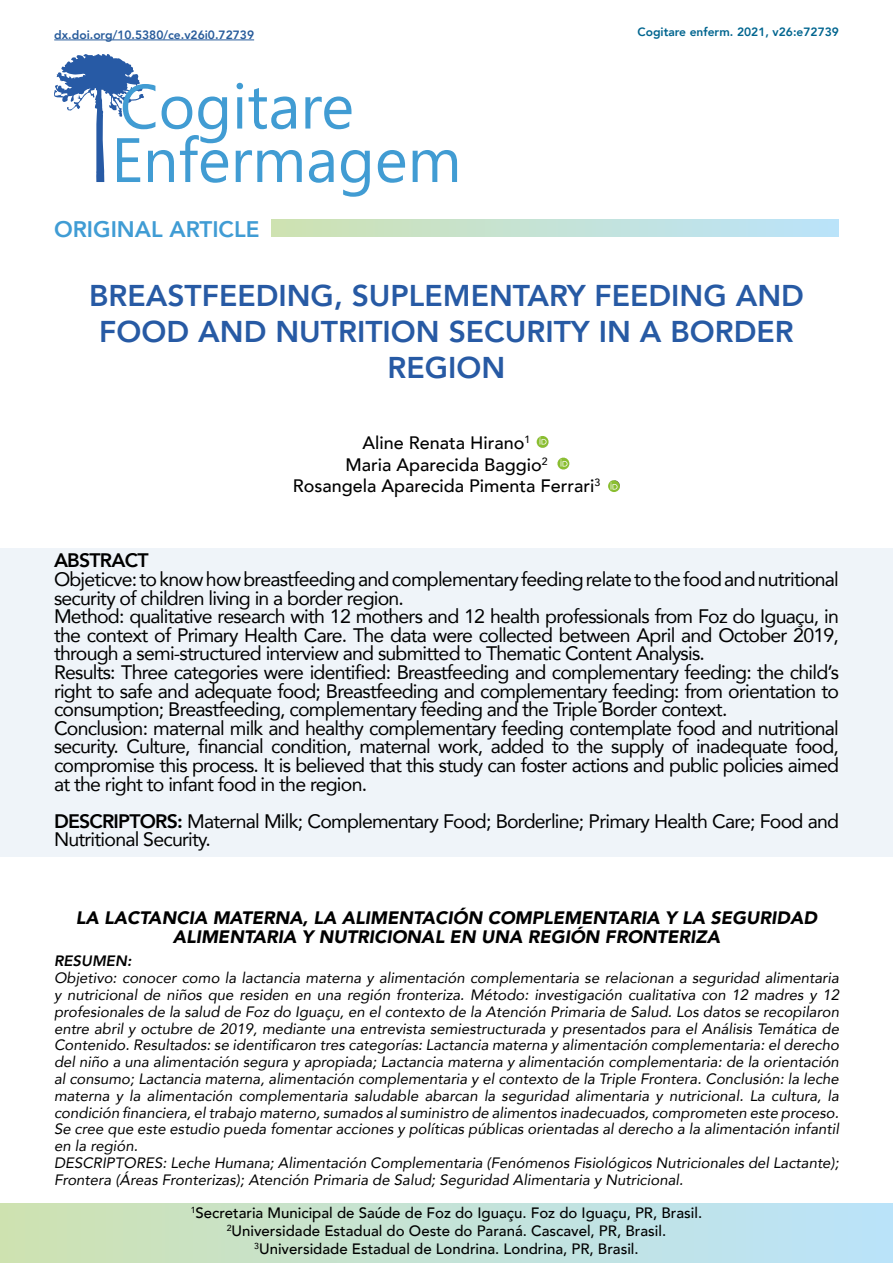
<style>
.page{position:relative;width:893px;height:1263px;background:#fff}
.page>*{position:absolute;margin:0;border:0;box-sizing:border-box;transform-origin:0 0}
.t1{font:800 30px/36px "Avenir";color:#275aa4;text-align:center}
.t2{font:800 22.5px "Avenir";color:#409cd4}
.t3{font:19.5px/18.6px "Avenir";letter-spacing:-.04em;color:#000}
.t4{font:800 19.5px "Avenir";letter-spacing:-.04em;color:#000}
.t5{font:italic 900 18px/19.2px "Avenir";color:#000;text-align:center}
.t6{font:500 18px/21.6px "Avenir";color:#000;text-align:center}
.t7{font:italic 15px/16.8px "Avenir";color:#000}
.t8{font:500 15px/18px "Avenir";color:#000;text-align:center}
.t9{font:italic 800 15px "Avenir";color:#000}
.t10{font:800 12px "Avenir";color:#275b9b}
.t11{font:800 12px "Avenir";color:#00658f}
.s1{font-weight:800}
</style>
<div class="page">
<svg style="left:236px;top:150px;width:66px;height:32px"></svg>
<svg style="left:309px;top:150px;width:25px;height:33px"></svg>
<svg style="left:341px;top:150px;width:29px;height:47px"></svg>
<svg style="left:378px;top:150px;width:27px;height:33px"></svg>
<svg style="left:413px;top:150px;width:44px;height:32px"></svg>
<svg style="left:54px;top:54px;width:174px;height:129px"></svg>
<svg style="left:237px;top:83px;width:6px;height:46px"></svg>
<svg style="left:249px;top:88px;width:47px;height:41px"></svg>
<svg style="left:305px;top:97px;width:46px;height:32px"></svg>
<div style="left:0;top:548px;width:893px;height:309px;background:#eff4f9"></div>
<div style="left:271px;top:220px;width:568px;height:16px;background:linear-gradient(to right,#cee2b2,#bae3fb)"></div>
<hr style="left:54px;top:40px;width:200px;height:1px;background:#275b9b">
<div style="left:0;top:1203px;width:893px;height:60px;background:linear-gradient(to right,#cee2b1,#bae3fb)"></div>
<svg style="left:537px;top:436px;width:12px;height:12px"></svg>
<svg style="left:608px;top:480px;width:12px;height:12px"></svg>
<svg style="left:557px;top:458px;width:12px;height:11px"></svg>
<p class="t10" style="left:54px;top:25px;width:201px">dx.doi.org/10.5380/ce.v26i0.72739</p>
<p class="t11" style="left:637px;top:23px;width:203px">Cogitare enferm. 2021, v26:e72739</p>
<h2 class="t2" style="left:54px;top:212px;width:207px">ORIGINAL ARTICLE</h2>
<h1 class="t1" style="left:89px;top:278px;width:716px">BREASTFEEDING, SUPLEMENTARY FEEDING AND<br>FOOD AND NUTRITION SECURITY IN A BORDER<br>REGION</h1>
<p class="t6" style="left:293px;top:431px;width:309px">Aline Renata Hirano<sup>1<br></sup>Maria Aparecida Baggio<sup>2<br></sup>Rosangela Aparecida Pimenta Ferrari<sup>3</sup></p>
<h3 class="t4" style="left:54px;top:545px;width:96px">ABSTRACT</h3>
<p class="t3" style="left:54px;top:569px;width:786px">Objeticve: to know how breastfeeding and complementary feeding relate to the food and nutritional security of children living in a border region.<br>Method: qualitative research with 12 mothers and 12 health professionals from Foz do Iguaçu, in the context of Primary Health Care. The data were collected between April and October 2019, through a semi-structured interview and submitted to Thematic Content Analysis.<br>Results: Three categories were identified: Breastfeeding and complementary feeding: the child’s right to safe and adequate food; Breastfeeding and complementary feeding: from orientation to consumption; Breastfeeding, complementary feeding and the Triple Border context.<br>Conclusion: maternal milk and healthy complementary feeding contemplate food and nutritional security. Culture, financial condition, maternal work, added to the supply of inadequate food, compromise this process. It is believed that this study can foster actions and public policies aimed at the right to infant food in the region.</p>
<h3 class="t3" style="left:54px;top:811px;width:786px"><span class="s1">DESCRIPTORS:</span> Maternal Milk; Complementary Food; Borderline; Primary Health Care; Food and<br>Nutritional Security.</h3>
<p class="t5" style="left:76px;top:908px;width:742px">LA LACTANCIA MATERNA, LA ALIMENTACIÓN COMPLEMENTARIA Y LA SEGURIDAD<br>ALIMENTARIA Y NUTRICIONAL EN UNA REGIÓN FRONTERIZA</p>
<p class="t9" style="left:54px;top:952px;width:79px">RESUMEN:</p>
<p class="t7" style="left:54px;top:969px;width:786px">Objetivo: conocer como la lactancia materna y alimentación complementaria se relacionan a seguridad alimentaria y nutricional de niños que residen en una región fronteriza. Método: investigación cualitativa con 12 madres y 12 profesionales de la salud de Foz do Iguaçu, en el contexto de la Atención Primaria de Salud. Los datos se recopilaron entre abril y octubre de 2019, mediante una entrevista semiestructurada y presentados para el Análisis Temática de Contenido. Resultados: se identificaron tres categorías: Lactancia materna y alimentación complementaria: el derecho del niño a una alimentación segura y apropiada; Lactancia materna y alimentación complementaria: de la orientación al consumo; Lactancia materna, alimentación complementaria y el contexto de la Triple Frontera. Conclusión: la leche materna y la alimentación complementaria saludable abarcan la seguridad alimentaria y nutricional. La cultura, la condición financiera, el trabajo materno, sumados al suministro de alimentos inadecuados, comprometen este proceso.<br>Se cree que este estudio pueda fomentar acciones y políticas públicas orientadas al derecho a la alimentación infantil en la región.<br>DESCRIPTORES: Leche Humana; Alimentación Complementaria (Fenómenos Fisiológicos Nutricionales del Lactante); Frontera (Áreas Fronterizas); Atención Primaria de Salud; Seguridad Alimentaria y Nutricional.</p>
<p class="t8" style="left:191px;top:1203px;width:513px"><sup>1</sup>Secretaria Municipal de Saúde de Foz do Iguaçu. Foz do Iguaçu, PR, Brasil.<br><sup>2</sup>Universidade Estadual do Oeste do Paraná. Cascavel, PR, Brasil.<br><sup>3</sup>Universidade Estadual de Londrina. Londrina, PR, Brasil.</p>
</div>
